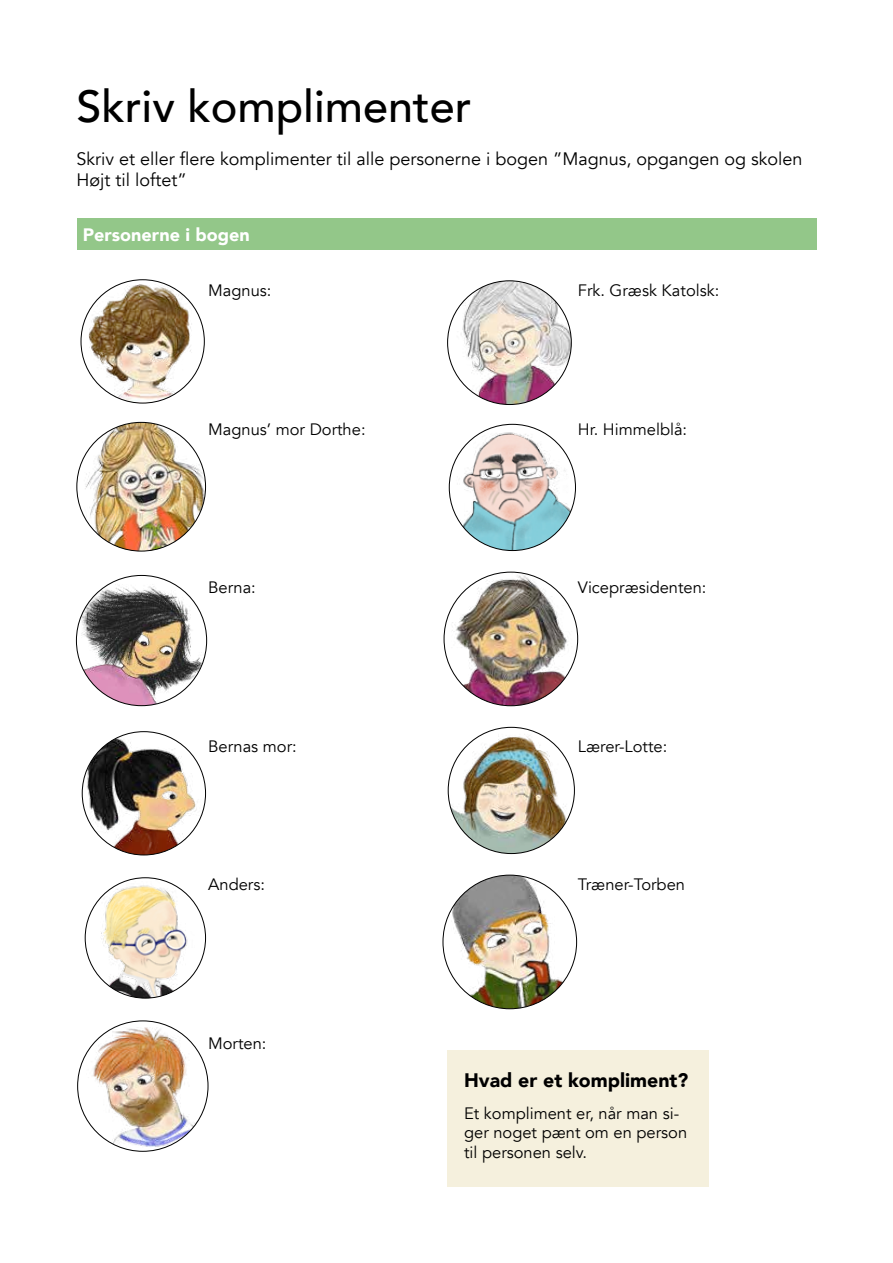
<style>
.page{position:relative;width:893px;height:1263px;background:#fff}
.page>*{position:absolute;margin:0;border:0;box-sizing:border-box;transform-origin:0 0}
.t1{font:500 45px "Avenir";color:#000}
.t2{font:900 19.5px "Avenir";color:#000}
.t3{font:18px/21.6px "Avenir";color:#000}
.t4{font:900 18px "Avenir";color:#fff}
.t5{font:16.5px/19.8px "Avenir";color:#000}
</style>
<div class="page">
<div style="left:77px;top:218px;width:739px;height:32px;background:#93c789"></div>
<img style="left:89px;top:284px;width:114px;height:119px">
<img style="left:77px;top:422px;width:129px;height:129px;border-radius:64px">
<img style="left:100px;top:880px;width:98px;height:118px">
<img style="left:86px;top:1027px;width:122px;height:124px">
<img style="left:76px;top:584px;width:131px;height:122px">
<img style="left:82px;top:732px;width:124px;height:123px;border-radius:62px">
<div style="left:447px;top:1050px;width:262px;height:136px;background:#f5f0dd"></div>
<img style="left:448px;top:281px;width:123px;height:123px;border-radius:62px">
<img style="left:449px;top:424px;width:126px;height:126px;border-radius:63px">
<img style="left:444px;top:572px;width:134px;height:134px;border-radius:67px">
<img style="left:448px;top:727px;width:126px;height:126px;border-radius:63px">
<img style="left:451px;top:875px;width:126px;height:134px">
<h1 class="t1" style="left:77px;top:67px;width:397px">Skriv komplimenter</h1>
<p class="t3" style="left:77px;top:148px;width:728px">Skriv et eller flere komplimenter til alle personerne i bogen ”Magnus, opgangen og skolen<br>Højt til loftet”</p>
<p class="t4" style="left:83px;top:220px;width:168px">Personerne i bogen</p>
<p class="t5" style="left:208px;top:281px;width:65px">Magnus:</p>
<p class="t5" style="left:578px;top:281px;width:143px">Frk. Græsk Katolsk:</p>
<p class="t5" style="left:208px;top:419px;width:159px">Magnus’ mor Dorthe:</p>
<p class="t5" style="left:578px;top:419px;width:111px">Hr. Himmelblå:</p>
<p class="t5" style="left:208px;top:578px;width:49px">Berna:</p>
<p class="t5" style="left:578px;top:578px;width:130px">Vicepræsidenten:</p>
<p class="t5" style="left:208px;top:736px;width:90px">Bernas mor:</p>
<p class="t5" style="left:578px;top:736px;width:91px">Lærer-Lotte:</p>
<p class="t5" style="left:208px;top:875px;width:58px">Anders:</p>
<p class="t5" style="left:578px;top:875px;width:109px">Træner-Torben</p>
<p class="t5" style="left:208px;top:1033px;width:60px">Morten:</p>
<p class="t2" style="left:464px;top:1063px;width:226px">Hvad er et kompliment?</p>
<p class="t5" style="left:464px;top:1103px;width:225px">Et kompliment er, når man si&shy;ger noget pænt om en person til personen selv.</p>
</div>
